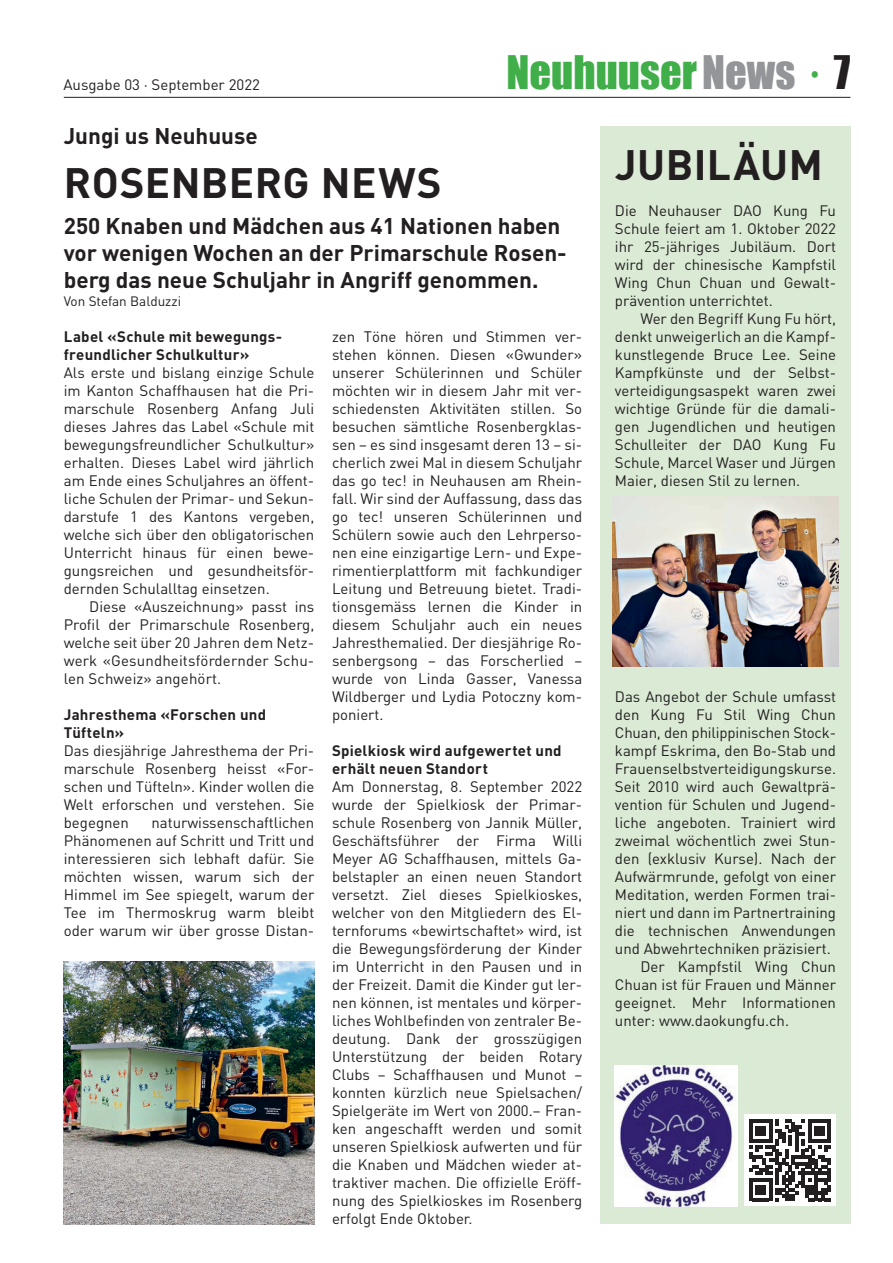
<style>
.page{position:relative;width:893px;height:1263px;background:#fff}
.page>*{position:absolute;margin:0;border:0;box-sizing:border-box;transform-origin:0 0}
.t1{font:42.45px "Impact";color:#40ae49}
.t2{font:700 42px "DIN Pro";letter-spacing:.01em;color:#231f20}
.t3{font:700 22.5px/27px "DIN";color:#231f20}
.t4{font:15px/18px "DIN";color:#231f20;text-align:justify}
.t5{font:700 15px/18px "DIN Pro";letter-spacing:.02em;color:#231f20}
.t6{font:13.5px "DIN";color:#231f20}
.s1{color:#939598}
.s2{color:#231f20}
</style>
<div class="page">
<hr style="left:64px;top:97px;width:786px;height:1px;background:#231f20">
<div style="left:601px;top:126px;width:250px;height:1098px;background:#daead5"></div>
<img style="left:64px;top:961px;width:250px;height:263px">
<img style="left:612px;top:496px;width:227px;height:170px">
<img style="left:615px;top:1066px;width:123px;height:140px">
<div style="left:744px;top:1114px;width:92px;height:92px;background:#fff"></div>
<svg style="left:749px;top:1119px;width:82px;height:82px"></svg>
<p class="t4" style="left:63px;top:75px;width:198px">Ausgabe 03 · September 2022</p>
<h1 class="t1" style="left:507px;top:40px;width:345px">Neuhuuser<span class="s1">News</span> · <span class="s2">7</span></h1>
<h3 class="t3" style="left:64px;top:121px;width:195px">Jungi us Neuhuuse</h3>
<h2 class="t2" style="left:64px;top:148px;width:379px">ROSENBERG NEWS</h2>
<h3 class="t3" style="left:64px;top:211px;width:505px">250 Knaben und Mädchen aus 41 Nationen haben vor wenigen Wochen an der Primarschule Rosen&shy;berg das neue Schuljahr in Angriff genommen.</h3>
<p class="t6" style="left:64px;top:293px;width:119px">Von Stefan Balduzzi</p>
<p class="t5" style="left:64px;top:326px;width:220px">Label «Schule mit bewegungs&shy;freundlicher Schulkultur»</p>
<p class="t4" style="left:64px;top:363px;width:252px">Als erste und bislang einzige Schule im Kanton Schaffhausen hat die Pri&shy;marschule Rosenberg Anfang Juli dieses Jahres das Label «Schule mit bewegungsfreundlicher Schulkultur» erhalten. Dieses Label wird jährlich am Ende eines Schuljahres an öffent&shy;liche Schulen der Primar- und Sekun&shy;darstufe 1 des Kantons vergeben, welche sich über den obligatorischen Unterricht hinaus für einen bewe&shy;gungsreichen und gesundheitsför&shy;dernden Schulalltag einsetzen.</p>
<p class="t4" style="left:64px;top:597px;width:252px;text-indent:26px">Diese «Auszeichnung» passt ins Profil der Primarschule Rosenberg, welche seit über 20 Jahren dem Netz&shy;werk «Gesundheitsfördernder Schu&shy;len Schweiz» angehört.</p>
<p class="t5" style="left:64px;top:704px;width:204px">Jahresthema «Forschen und<br>Tüfteln»</p>
<p class="t4" style="left:64px;top:741px;width:252px">Das diesjährige Jahresthema der Pri&shy;marschule Rosenberg heisst «For&shy;schen und Tüfteln». Kinder wollen die Welt erforschen und verstehen. Sie begegnen</p>
<p class="t4" style="left:332px;top:327px;width:252px">zen Töne hören und Stimmen ver&shy;stehen können. Diesen «Gwunder» unserer Schülerinnen und Schüler möchten wir in diesem Jahr mit ver&shy;schiedensten Aktivitäten stillen. So besuchen sämtliche Rosenbergklas&shy;sen – es sind insgesamt deren 13 – si&shy;cherlich zwei Mal in diesem Schuljahr das go tec! in Neuhausen am Rhein&shy;fall. Wir sind der Auffassung, dass das go tec! unseren Schülerinnen und Schülern sowie auch den Lehrperso&shy;nen eine einzigartige Lern- und Expe&shy;rimentierplattform mit fachkundiger Leitung und Betreuung bietet. Tradi&shy;tionsgemäss lernen die Kinder in diesem Schuljahr auch ein neues Jahresthemalied. Der diesjährige Ro&shy;senbergsong – das Forscherlied – wurde von Linda Gasser, Vanessa Wildberger und Lydia Potoczny kom&shy;poniert.</p>
<p class="t5" style="left:332px;top:740px;width:231px">Spielkiosk wird aufgewertet und erhält neuen Standort</p>
<p class="t4" style="left:332px;top:777px;width:252px">Am Donnerstag, 8. September 2022 wurde der Spielkiosk der Primar&shy;schule Rosenberg von Jannik Müller, Geschäftsführer der Firma Willi Meyer AG Schaffhausen, mittels Ga&shy;belstapler an einen neuen Standort versetzt. Ziel dieses Spielkioskes, welcher von den Mitgliedern des El&shy;ternforums «bewirtschaftet» wird, ist die Bewegungsförderung der Kinder im Unterricht in den Pausen und in der Freizeit. Damit die Kinder gut ler&shy;nen können, ist mentales und körper&shy;liches Wohlbefinden von zentraler Be&shy;deutung. Dank der grosszügigen Unterstützung der beiden Rotary Clubs – Schaffhausen und Munot – konnten kürzlich neue Spielsachen/ Spielgeräte im Wert von 2000.– Fran&shy;ken angeschafft werden und somit unseren Spielkiosk aufwerten und für die Knaben und Mädchen wieder at&shy;traktiver machen. Die offizielle Eröff&shy;nung des Spielkioskes im Rosenberg erfolgt Ende Oktober.</p>
<p class="t4" style="left:64px;top:813px;width:252px;text-indent:88px">naturwissenschaftlichen Phänomenen auf Schritt und Tritt und interessieren sich lebhaft dafür. Sie möchten wissen, warum sich der Himmel im See spiegelt, warum der Tee im Thermoskrug warm bleibt oder warum wir über grosse Distan-</p>
<h2 class="t2" style="left:615px;top:130px;width:209px">JUBILÄUM</h2>
<p class="t4" style="left:615px;top:201px;width:223px">Die Neuhauser DAO Kung Fu Schule feiert am 1. Oktober 2022 ihr 25-jähriges Jubiläum. Dort wird der chinesische Kampfstil Wing Chun Chuan und Gewalt&shy;prävention unterrichtet.</p>
<p class="t4" style="left:615px;top:309px;width:223px;text-indent:26px">Wer den Begriff Kung Fu hört, denkt unweigerlich an die Kampf&shy;kunstlegende Bruce Lee. Seine Kampfkünste und der Selbst&shy;verteidigungsaspekt waren zwei wichtige Gründe für die damali&shy;gen Jugendlichen und heutigen Schulleiter der DAO Kung Fu Schule, Marcel Waser und Jürgen Maier, diesen Stil zu lernen.</p>
<p class="t4" style="left:615px;top:687px;width:223px">Das Angebot der Schule umfasst</p>
<p class="t4" style="left:615px;top:705px;width:223px">den Kung Fu Stil Wing Chun</p>
<p class="t4" style="left:615px;top:723px;width:223px">Chuan, den philippinischen Stock-</p>
<p class="t4" style="left:615px;top:741px;width:223px">kampf Eskrima, den Bo-Stab und</p>
<p class="t4" style="left:615px;top:759px;width:223px">Frauenselbstverteidigungskurse.</p>
<p class="t4" style="left:615px;top:777px;width:223px">Seit 2010 wird auch Gewaltprä-</p>
<p class="t4" style="left:615px;top:795px;width:223px">vention für Schulen und Jugend-</p>
<p class="t4" style="left:615px;top:813px;width:223px">liche angeboten. Trainiert wird</p>
<p class="t4" style="left:615px;top:831px;width:223px">zweimal wöchentlich zwei Stun-</p>
<p class="t4" style="left:615px;top:849px;width:223px">den (exklusiv Kurse). Nach der</p>
<p class="t4" style="left:615px;top:867px;width:223px">Aufwärmrunde, gefolgt von einer</p>
<p class="t4" style="left:615px;top:885px;width:223px">Meditation, werden Formen trai-</p>
<p class="t4" style="left:615px;top:903px;width:223px">niert und dann im Partnertraining</p>
<p class="t4" style="left:615px;top:921px;width:223px">die technischen Anwendungen</p>
<p class="t4" style="left:615px;top:939px;width:217px">und Abwehrtechniken präzisiert.</p>
<p class="t4" style="left:640px;top:957px;width:197px">Der Kampfstil Wing Chun</p>
<p class="t4" style="left:615px;top:975px;width:223px">Chuan ist für Frauen und Männer</p>
<p class="t4" style="left:615px;top:993px;width:223px">geeignet. Mehr Informationen</p>
<p class="t4" style="left:615px;top:1011px;width:176px">unter: www.daokungfu.ch.</p>
</div>
